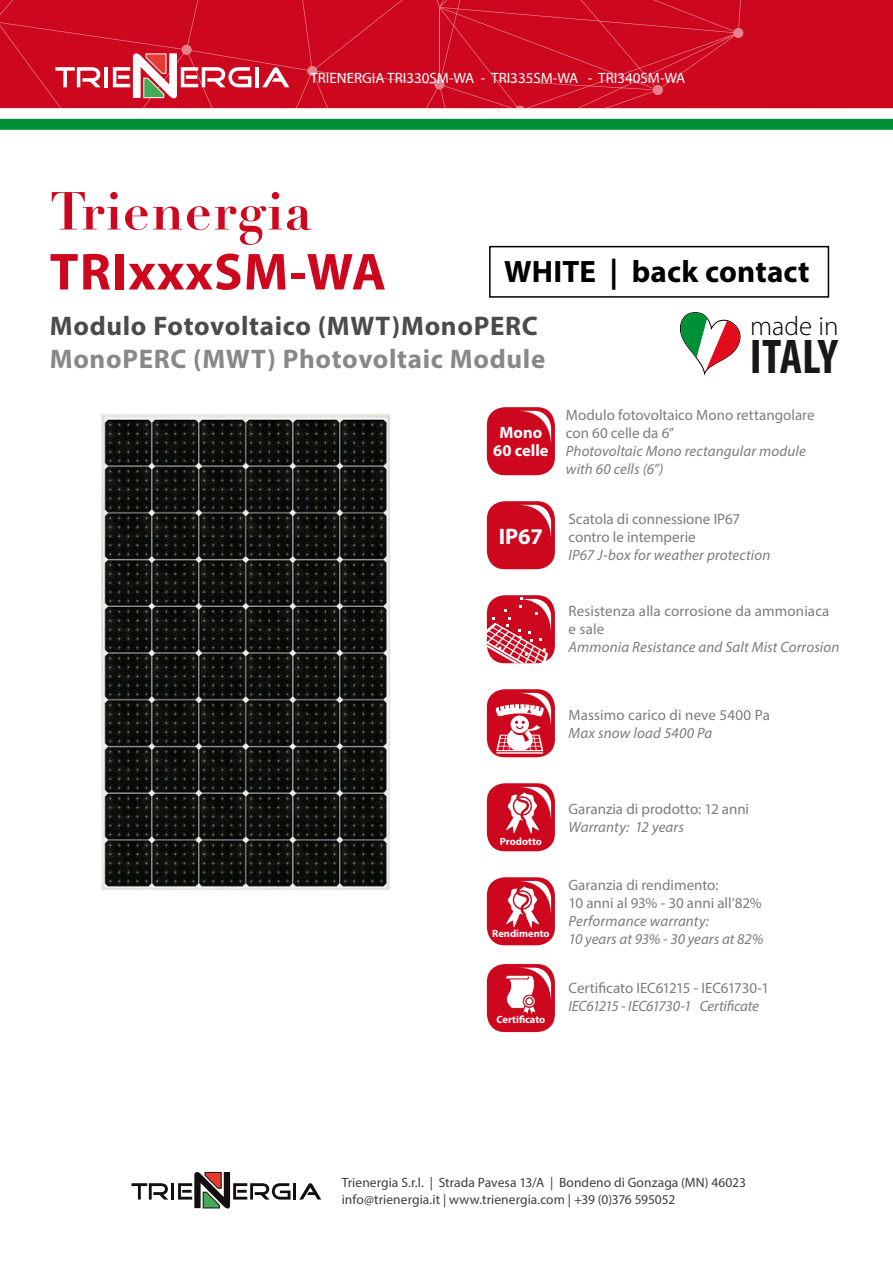
<style>
.page{position:relative;width:893px;height:1263px;background:#fff}
.page>*{position:absolute;margin:0;border:0;box-sizing:border-box;transform-origin:0 0}
.t1{font:700 52.5px "Myriad Pro";letter-spacing:.025em;color:#cd071e}
.t2{font:700 52.5px "Didot";letter-spacing:.025em;color:#cd071e}
.t3{font:700 condensed 48.9px "Myriad Pro";letter-spacing:-.015em;color:#1a171b}
.t4{font:700 31.05px "Myriad Pro";letter-spacing:.005em;color:#000}
.t5{font:700 27px "Myriad Pro";letter-spacing:.025em;color:#4b4b4d}
.t6{font:700 27px "Myriad Pro";letter-spacing:.025em;color:#87888a}
.t7{font:300 27px "Myriad Pro";letter-spacing:-.005em;color:#000}
.t8{font:700 22.5px "Myriad Pro";color:#fff}
.t9{font:700 16.5px/18px "Myriad Pro";color:#fff;text-align:center}
.t10{font:15px/18px "Myriad Pro";color:#7b7c7e}
.t11{font:italic 15px/18px "Myriad Pro";letter-spacing:.005em;color:#7b7c7e}
.t12{font:15px "Myriad Pro";color:#fff}
.t13{font:italic 15px "Myriad Pro";letter-spacing:-.02em;color:#7b7c7e}
.t14{font:13.5px/16.5px "Myriad Pro";letter-spacing:.005em;color:#3e3d40}
.t15{font:700 10.5px "Myriad Pro";color:#fff}
</style>
<div class="page">
<svg style="left:0;top:119px;width:893px;height:11px;background:#04923a"></svg>
<svg style="left:0;top:108px;width:893px;height:11px"></svg>
<div style="left:762px;top:0;width:131px;height:108px;background:#cd071e"></div>
<svg style="left:0;top:0;width:762px;height:108px;background:#ce1328"></svg>
<div style="left:489px;top:246px;width:340px;height:52px;border:2px solid #000"></div>
<div style="left:487px;top:407px;width:68px;height:68px;background:#cd071e;border-radius:18px"></div>
<svg style="left:518px;top:409px;width:35px;height:34px"></svg>
<div style="left:487px;top:501px;width:68px;height:68px;background:#cd071e;border-radius:18px"></div>
<svg style="left:518px;top:503px;width:35px;height:34px"></svg>
<div style="left:487px;top:783px;width:68px;height:68px;background:#cd071e;border-radius:18px"></div>
<svg style="left:518px;top:785px;width:35px;height:34px"></svg>
<img style="left:505px;top:792px;width:37px;height:42px">
<div style="left:487px;top:877px;width:68px;height:68px;background:#cd071e;border-radius:18px"></div>
<svg style="left:518px;top:879px;width:35px;height:34px"></svg>
<img style="left:505px;top:886px;width:37px;height:42px">
<div style="left:487px;top:964px;width:68px;height:68px;background:#cd071e;border-radius:18px"></div>
<svg style="left:518px;top:966px;width:35px;height:34px"></svg>
<img style="left:506px;top:972px;width:36px;height:42px">
<div style="left:487px;top:595px;width:68px;height:68px;background:#cd071e;border-radius:18px"></div>
<div style="left:487px;top:689px;width:68px;height:68px;background:#cd071e;border-radius:18px"></div>
<svg style="left:495px;top:691px;width:58px;height:63px"></svg>
<svg style="left:486px;top:597px;width:67px;height:66px"></svg>
<svg style="left:679px;top:312px;width:62px;height:62px"></svg>
<img style="left:101px;top:413px;width:288px;height:476px">
<svg style="left:131px;top:1183px;width:37px;height:16px"></svg>
<hr style="left:171px;top:1183px;width:3px;height:16px;background:#120f0e">
<svg style="left:178px;top:1172px;width:143px;height:36px"></svg>
<p class="t12" style="left:310px;top:69px;width:377px">TRIENERGIA TRI330SM-WA - TRI335SM-WA - TRI340SM-WA</p>
<h1 class="t2" style="left:50px;top:179px;width:264px">Trienergia</h1>
<h1 class="t1" style="left:50px;top:238px;width:338px">TRIxxxSM-WA</h1>
<h3 class="t5" style="left:50px;top:308px;width:490px">Modulo Fotovoltaico (MWT)MonoPERC</h3>
<h3 class="t6" style="left:50px;top:341px;width:497px">MonoPERC (MWT) Photovoltaic Module</h3>
<h3 class="t4" style="left:504px;top:251px;width:307px">WHITE | back contact</h3>
<h3 class="t7" style="left:750px;top:311px;width:90px">made in</h3>
<h2 class="t3" style="left:750px;top:326px;width:89px">ITALY</h2>
<p class="t9" style="left:493px;top:423px;width:57px">Mono<br>60 celle</p>
<h3 class="t8" style="left:499px;top:521px;width:46px">IP67</h3>
<p class="t10" style="left:566px;top:406px;width:250px">Modulo fotovoltaico Mono rettangolare con 60 celle da 6”</p>
<p class="t11" style="left:566px;top:441px;width:241px">Photovoltaic Mono rectangular module with 60 cells (6”)</p>
<p class="t10" style="left:568px;top:510px;width:173px">Scatola di connessione IP67 contro le intemperie</p>
<p class="t11" style="left:568px;top:546px;width:203px">IP67 J-box for weather protection</p>
<p class="t10" style="left:568px;top:602px;width:262px">Resistenza alla corrosione da ammoniaca e sale</p>
<p class="t11" style="left:568px;top:638px;width:272px">Ammonia Resistance and Salt Mist Corrosion</p>
<p class="t10" style="left:568px;top:706px;width:203px">Massimo carico di neve 5400 Pa</p>
<p class="t11" style="left:568px;top:724px;width:145px">Max snow load 5400 Pa</p>
<p class="t15" style="left:500px;top:835px;width:44px">Prodotto</p>
<p class="t15" style="left:492px;top:926px;width:59px">Rendimento</p>
<p class="t15" style="left:496px;top:1013px;width:50px">Certificato</p>
<p class="t10" style="left:568px;top:800px;width:182px">Garanzia di prodotto: 12 anni</p>
<p class="t11" style="left:568px;top:818px;width:117px">Warranty: 12 years</p>
<p class="t10" style="left:568px;top:876px;width:195px">Garanzia di rendimento:<br>10 anni al 93% - 30 anni all’82%</p>
<p class="t11" style="left:568px;top:912px;width:196px">Performance warranty:<br>10 years at 93% - 30 years at 82%</p>
<p class="t10" style="left:568px;top:978px;width:202px">Certificato IEC61215 - IEC61730-1</p>
<p class="t13" style="left:568px;top:996px;width:192px">IEC61215 - IEC61730-1 Certificate</p>
<p class="t14" style="left:342px;top:1174px;width:406px">Trienergia S.r.l. | Strada Pavesa 13/A | Bondeno di Gonzaga (MN) 46023 info@trienergia.it | www.trienergia.com | +39 (0)376 595052</p>
</div>
